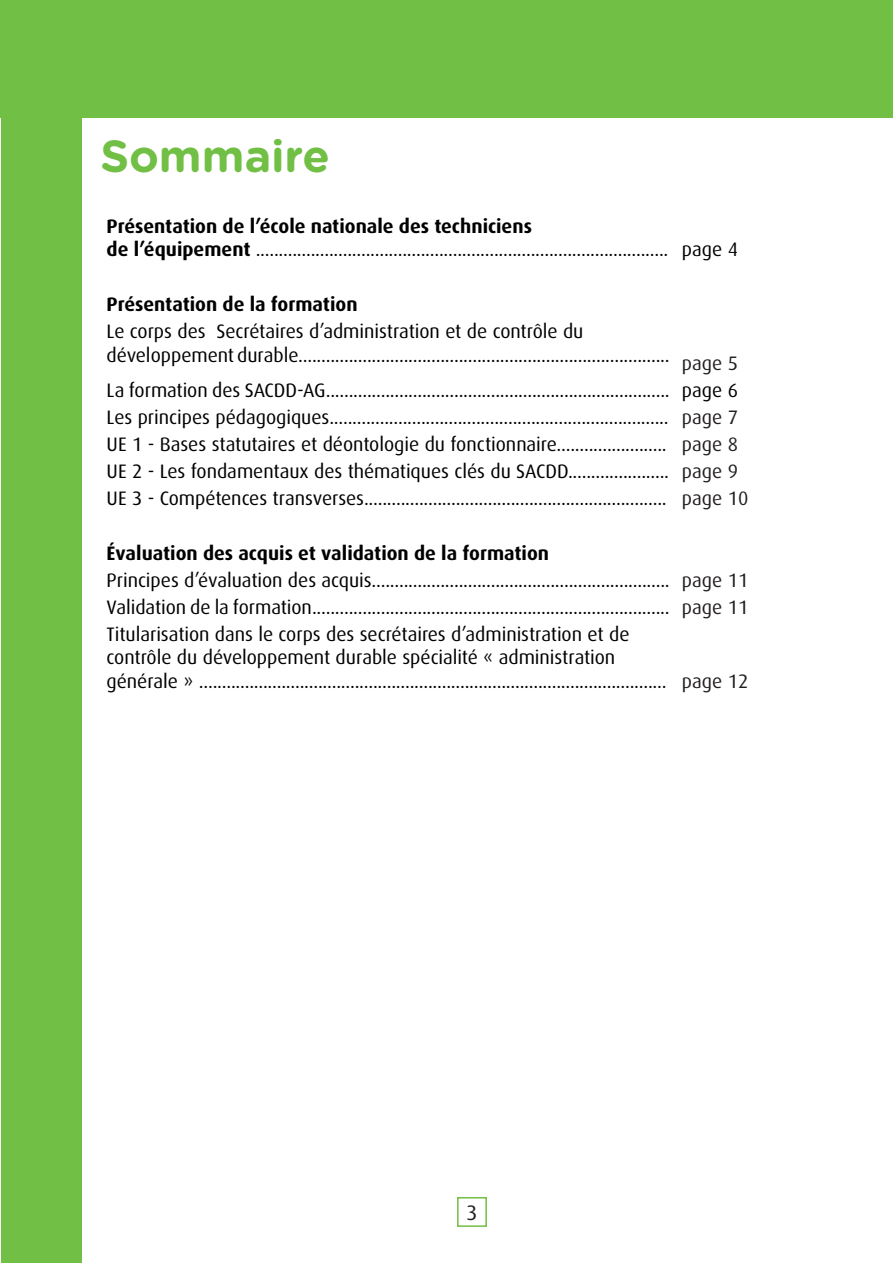
<style>
.page{position:relative;width:893px;height:1263px;background:#fff}
.page>*{position:absolute;margin:0;border:0;box-sizing:border-box;transform-origin:0 0}
.t1{font:700 45px "Gotham Rounded";letter-spacing:-.005em;color:#71bf44}
.t2{font:21px "Dax OT";color:#231f20}
.t3{font:19.5px/23.4px "Dax OT";letter-spacing:-.005em;color:#000}
.t4{font:700 19.5px "Dax OT";color:#000}
.t5{font:19.5px "Dax OT";color:#231f20}
.s1{font-weight:700}
</style>
<div class="page">
<div style="left:1px;top:1px;width:81px;height:1262px;background:#71bf44"></div>
<div style="left:0;top:0;width:893px;height:118px;background:#71bf44"></div>
<div style="left:457px;top:1197px;width:30px;height:30px;border:2px solid #71bf44"></div>
<p class="t1" style="left:101px;top:123px;width:231px">Sommaire</p>
<p class="t4" style="left:107px;top:215px;width:427px">Présentation de l’école nationale des techniciens</p>
<p class="t3" style="left:107px;top:238px;width:563px"><span class="s1">de l’équipement</span> ..........................................................................................</p>
<p class="t3" style="left:682px;top:238px;width:58px">page 4</p>
<p class="t4" style="left:107px;top:293px;width:252px">Présentation de la formation</p>
<p class="t3" style="left:107px;top:320px;width:565px">Le corps des Secrétaires d’administration et de contrôle du développement durable.................................................................................</p>
<p class="t5" style="left:682px;top:353px;width:58px">page 5</p>
<p class="t3" style="left:107px;top:379px;width:565px">La formation des SACDD-AG...........................................................................</p>
<p class="t3" style="left:682px;top:379px;width:58px">page 6</p>
<p class="t3" style="left:107px;top:406px;width:564px">Les principes pédagogiques..........................................................................</p>
<p class="t5" style="left:682px;top:406px;width:58px">page 7</p>
<p class="t3" style="left:107px;top:433px;width:562px">UE 1 - Bases statutaires et déontologie du fonctionnaire........................</p>
<p class="t5" style="left:682px;top:433px;width:58px">page 8</p>
<p class="t3" style="left:107px;top:460px;width:564px">UE 2 - Les fondamentaux des thématiques clés du SACDD......................</p>
<p class="t5" style="left:682px;top:460px;width:58px">page 9</p>
<p class="t3" style="left:107px;top:487px;width:562px">UE 3 - Compétences transverses..................................................................</p>
<p class="t5" style="left:682px;top:487px;width:68px">page 10</p>
<p class="t4" style="left:107px;top:542px;width:444px">Évaluation des acquis et validation de la formation</p>
<p class="t3" style="left:107px;top:569px;width:565px">Principes d’évaluation des acquis.................................................................</p>
<p class="t5" style="left:682px;top:570px;width:68px">page 11</p>
<p class="t3" style="left:107px;top:596px;width:565px">Validation de la formation..............................................................................</p>
<p class="t5" style="left:682px;top:596px;width:68px">page 11</p>
<p class="t3" style="left:107px;top:623px;width:561px">Titularisation dans le corps des secrétaires d’administration et de contrôle du développement durable spécialité « administration générale » ......................................................................................................</p>
<p class="t5" style="left:682px;top:670px;width:68px">page 12</p>
<p class="t2" style="left:466px;top:1201px;width:13px">3</p>
</div>
